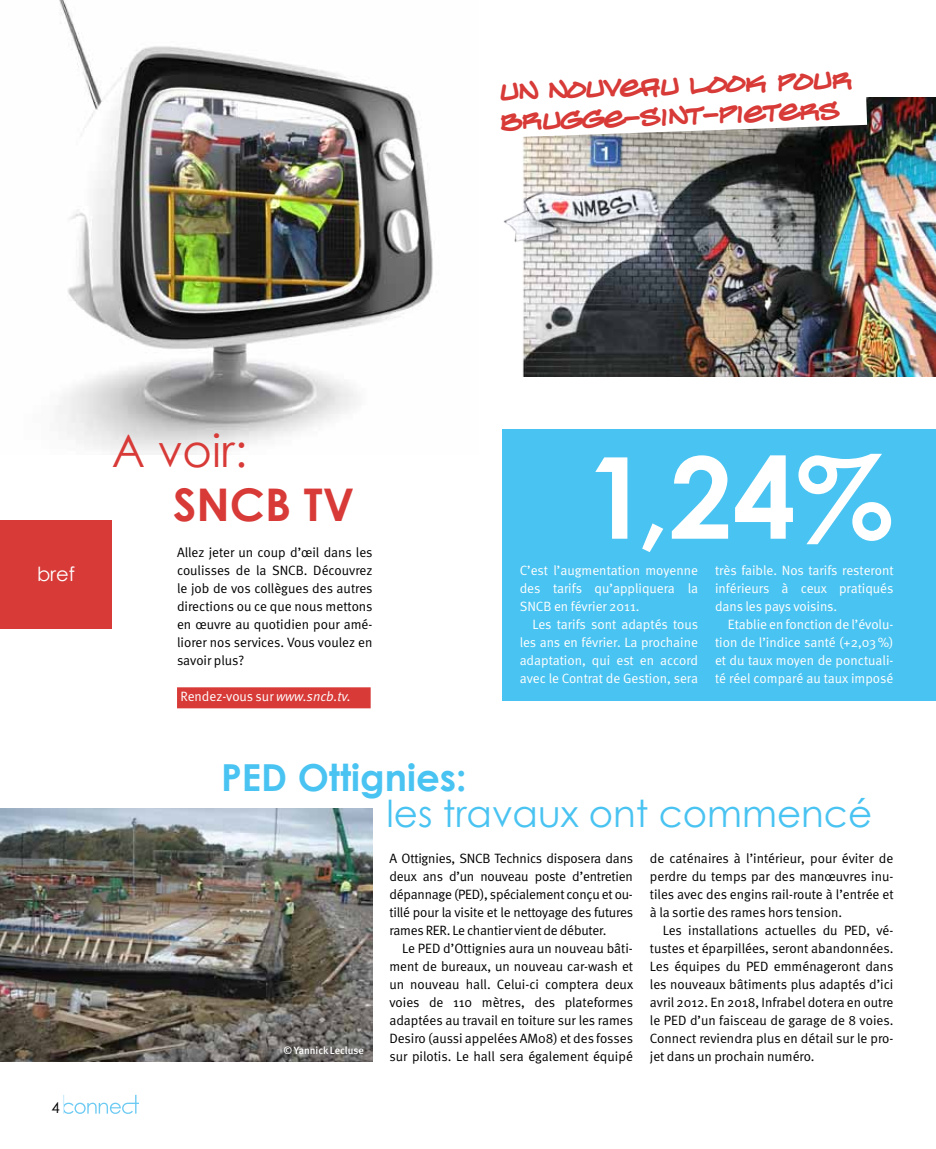
<style>
.page{position:relative;width:936px;height:1149px;background:#fff}
.page>*{position:absolute;margin:0;border:0;box-sizing:border-box;transform-origin:0 0}
.t1{font:700 113.1px "Century Gothic";color:#fff}
.t2{font:700 45px "Century Gothic";color:#d73a37}
.t3{font:45px "Century Gothic";color:#d73a37}
.t4{font:37.2px "Century Gothic";color:#49c3f1}
.t5{font:700 37.2px "Century Gothic";color:#49c3f1}
.t6{font:22.5px/30px "Turntablz BB Bold";color:#d73a37}
.t7{font:19.5px "Century Gothic";color:#fff}
.t8{font:15px "Century Gothic";color:#000}
.t9{font:13.5px/18px "Meta Normal";letter-spacing:-.005em;color:#000;text-align:justify}
.t10{font:13.5px/18px "Meta Normal";color:#fff;text-align:justify}
.t11{font:500 10.5px "Meta";color:#fff}
.s1{font-style:italic}
</style>
<div class="page">
<div style="left:502px;top:429px;width:433px;height:271px;background:#49c3f1"></div>
<img style="left:58px;top:0;width:375px;height:454px">
<div style="left:177px;top:687px;width:193px;height:21px;background:#d73a37"></div>
<svg style="left:64px;top:1094px;width:75px;height:19px"></svg>
<div style="left:0;top:520px;width:112px;height:108px;background:#d73a37"></div>
<img style="left:503px;top:97px;width:432px;height:280px">
<img style="left:0;top:808px;width:372px;height:252px">
<svg style="left:503px;top:97px;width:364px;height:41px"></svg>
<h3 class="t6" style="left:499px;top:77px;width:354px;rotate:-2deg">Un nouveau look pour<br>Brugge-Sint-Pieters</h3>
<h3 class="t7" style="left:37px;top:562px;width:39px">bref</h3>
<p class="t8" style="left:52px;top:1098px;width:10px">4</p>
<h2 class="t3" style="left:112px;top:423px;width:137px">A voir:</h2>
<h2 class="t2" style="left:173px;top:476px;width:182px">SNCB TV</h2>
<p class="t9" style="left:177px;top:542px;width:197px">Allez jeter un coup d’œil dans les coulisses de la SNCB. Découvrez le job de vos collègues des autres directions ou ce que nous mettons en œuvre au quotidien pour amé&shy;liorer nos services. Vous voulez en savoir plus?</p>
<p class="t10" style="left:180px;top:686px;width:172px">Rendez-vous sur <span class="s1">www.sncb.tv.</span></p>
<h1 class="t1" style="left:585px;top:426px;width:309px">1,24%</h1>
<p class="t10" style="left:519px;top:560px;width:180px">C’est l’augmentation moyenne des tarifs qu’appliquera la SNCB en février 2011.</p>
<p class="t10" style="left:519px;top:614px;width:180px;text-indent:13px">Les tarifs sont adaptés tous les ans en février. La prochaine adaptation, qui est en accord avec le Contrat de Gestion, sera</p>
<p class="t10" style="left:715px;top:560px;width:180px">très faible. Nos tarifs resteront inférieurs à ceux pratiqués dans les pays voisins.</p>
<p class="t10" style="left:715px;top:614px;width:180px;text-indent:13px">Etablie en fonction de l’évolu&shy;tion de l’indice santé (+2,03%) et du taux moyen de ponctuali&shy;té réel comparé au taux imposé</p>
<h3 class="t5" style="left:221px;top:753px;width:247px">PED Ottignies:</h3>
<h3 class="t4" style="left:386px;top:790px;width:487px">les travaux ont commencé</h3>
<p class="t11" style="left:283px;top:1043px;width:82px">© Yannick Lecluse</p>
<p class="t9" style="left:389px;top:848px;width:245px">A Ottignies, SNCB Technics disposera dans deux ans d’un nouveau poste d’entretien dépannage (PED), spécialement conçu et ou&shy;tillé pour la visite et le nettoyage des futures rames RER. Le chantier vient de débuter.</p>
<p class="t9" style="left:389px;top:938px;width:245px;text-indent:13px">Le PED d’Ottignies aura un nouveau bâti&shy;ment de bureaux, un nouveau car-wash et un nouveau hall. Celui-ci comptera deux voies de 110 mètres, des plateformes adaptées au travail en toiture sur les rames Desiro (aussi appelées AM08) et des fosses sur pilotis. Le hall sera également équipé</p>
<p class="t9" style="left:650px;top:848px;width:245px">de caténaires à l’intérieur, pour éviter de perdre du temps par des manœuvres inu&shy;tiles avec des engins rail-route à l’entrée et à la sortie des rames hors tension.</p>
<p class="t9" style="left:650px;top:920px;width:245px;text-indent:13px">Les installations actuelles du PED, vé&shy;tustes et éparpillées, seront abandonnées.<br>Les équipes du PED emménageront dans les nouveaux bâtiments plus adaptés d’ici avril 2012. En 2018, Infrabel dotera en outre le PED d’un faisceau de garage de 8 voies.<br>Connect reviendra plus en détail sur le pro&shy;jet dans un prochain numéro.</p>
</div>
